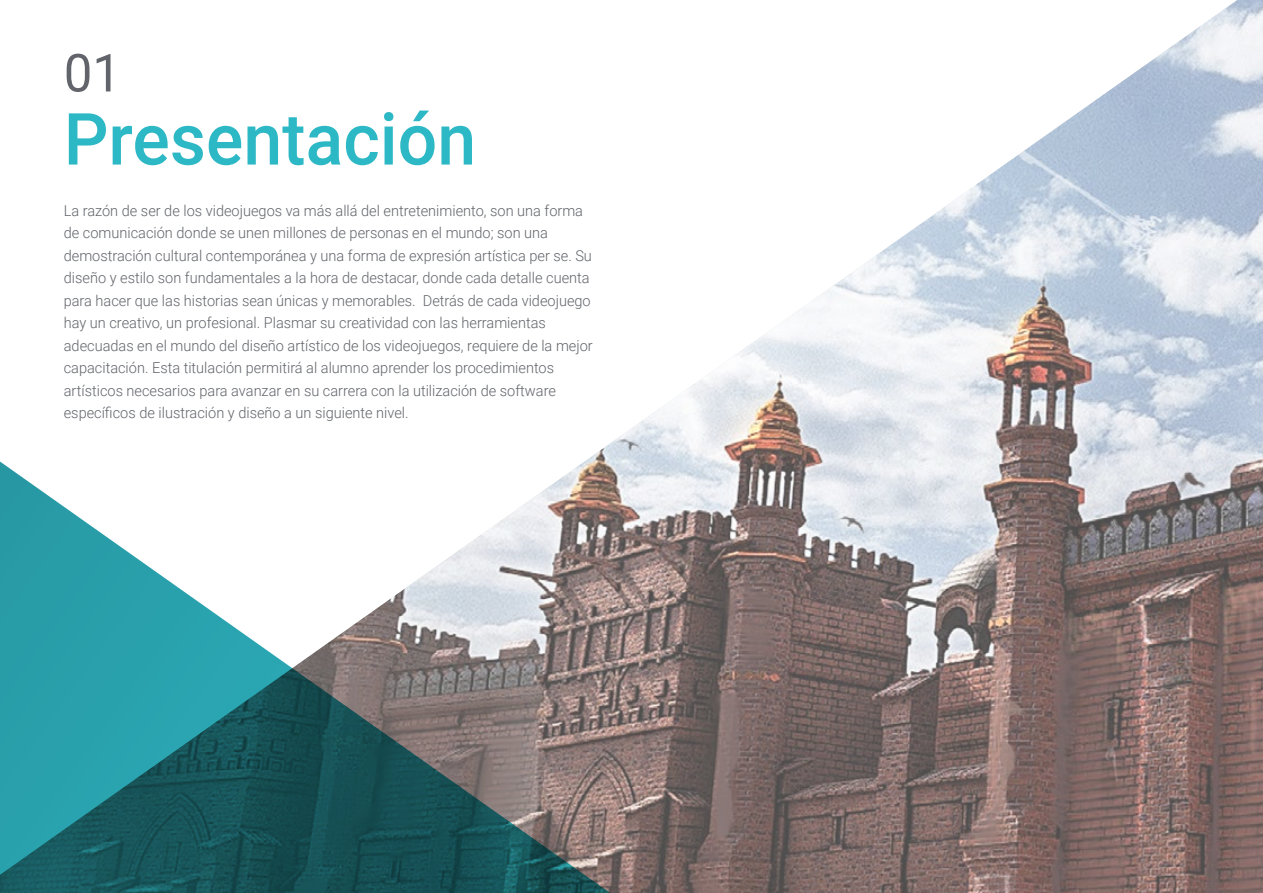
<style>
.page{position:relative;width:1263px;height:893px;background:#fff}
.page>*{position:absolute;margin:0;border:0;box-sizing:border-box;transform-origin:0 0}
.t1{font:500 72px "Roboto";color:#2db8c5}
.t2{font:52.5px "Roboto";color:#61646a}
.t3{font:300 15px/22.5px "Roboto";color:#61646a}
</style>
<div class="page">
<img style="left:607px;top:0;width:656px;height:893px">
<svg style="left:0;top:446px;width:640px;height:447px"></svg>
<h2 class="t2" style="left:64px;top:36px;width:59px">01</h2>
<h1 class="t1" style="left:64px;top:89px;width:414px">Presentación</h1>
<p class="t3" style="left:64px;top:199px;width:530px">La razón de ser de los videojuegos va más allá del entretenimiento, son una forma de comunicación donde se unen millones de personas en el mundo; son una demostración cultural contemporánea y una forma de expresión artística per se. Su diseño y estilo son fundamentales a la hora de destacar, donde cada detalle cuenta para hacer que las historias sean únicas y memorables. Detrás de cada videojuego hay un creativo, un profesional. Plasmar su creatividad con las herramientas adecuadas en el mundo del diseño artístico de los videojuegos, requiere de la mejor capacitación. Esta titulación permitirá al alumno aprender los procedimientos artísticos necesarios para avanzar en su carrera con la utilización de software específicos de ilustración y diseño a un siguiente nivel.</p>
</div>
